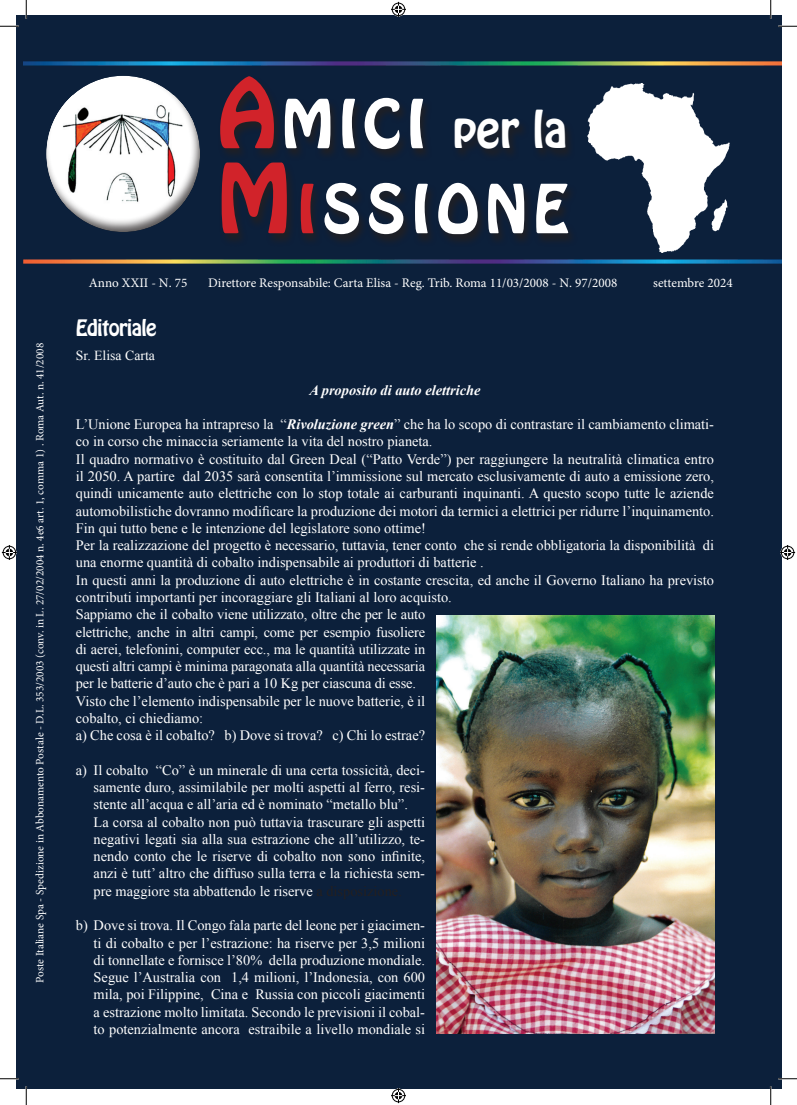
<style>
.page{position:relative;width:797px;height:1105px;background:#fff}
.page>*{position:absolute;margin:0;border:0;box-sizing:border-box;transform-origin:0 0}
.t1{font:59.5px "Hobo Std";letter-spacing:.1em;color:#fff}
.t2{font:45px "Hobo Std";color:#fff}
.t3{font:20px "Hobo Std";letter-spacing:-.03em;color:#fff}
.t4{font:14.38px/17.2px "Times New Roman";color:#fff}
.t5{font:italic 700 14.38px "Times New Roman";color:#fff}
.t6{font:13.75px "Times New Roman";color:#fff}
.t7{font:13.12px "Minion Pro";color:#fff}
.t8{font:11.25px "Minion Pro";color:#fff}
.s1{font-size:85px;color:#d1232a}
.s2{font-size:59.5px}
.s3{color:#d1232a}
.s4{font-weight:700;font-style:italic}
.s5{color:#231f20}
</style>
<div class="page">
<div style="left:16px;top:16px;width:765px;height:1073px;background:#0c203b"></div>
<div style="left:45px;top:73px;width:156px;height:159px;background:#231f20;opacity:.75"></div>
<div style="left:217px;top:76px;width:361px;height:171px;background:#231f20;opacity:.82"></div>
<img style="left:23px;top:62px;width:758px;height:4px">
<img style="left:23px;top:260px;width:758px;height:4px">
<img style="left:588px;top:84px;width:141px;height:169px">
<img style="left:436px;top:615px;width:278px;height:419px">
<svg style="left:0;top:25px;width:19px;height:2px"></svg>
<svg style="left:778px;top:25px;width:19px;height:2px"></svg>
<svg style="left:0;top:1078px;width:19px;height:1px"></svg>
<svg style="left:778px;top:1078px;width:19px;height:1px"></svg>
<svg style="left:25px;top:0;width:2px;height:19px"></svg>
<svg style="left:25px;top:1086px;width:2px;height:19px"></svg>
<svg style="left:770px;top:0;width:1px;height:19px"></svg>
<svg style="left:770px;top:1086px;width:1px;height:19px"></svg>
<svg style="left:391px;top:2px;width:15px;height:15px"></svg>
<svg style="left:391px;top:1088px;width:15px;height:15px"></svg>
<svg style="left:2px;top:545px;width:15px;height:15px"></svg>
<svg style="left:780px;top:545px;width:15px;height:15px"></svg>
<p class="t8" style="left:32px;top:983px;width:641px;rotate:-90deg">Poste Italiane Spa - Spedizione in Abbonamento Postale - D.L. 353/2003 (conv. in L. 27/02/2004 n. 4e6 art. 1, comma 1) . Roma Aut. n. 41/2008</p>
<h2 class="t2" style="left:217px;top:99px;width:351px"><span class="s1">A</span><span class="s2">MICI</span> per la</h2>
<h1 class="t1" style="left:217px;top:168px;width:353px"><span class="s1">M</span><span class="s3">I</span>SSIONE</h1>
<p class="t7" style="left:89px;top:274px;width:100px">Anno XXII - N. 75</p>
<p class="t7" style="left:208px;top:274px;width:410px">Direttore Responsabile: Carta Elisa - Reg. Trib. Roma 11/03/2008 - N. 97/2008</p>
<p class="t7" style="left:653px;top:274px;width:81px">settembre 2024</p>
<h3 class="t3" style="left:76px;top:314px;width:82px">Editoriale</h3>
<p class="t6" style="left:76px;top:346px;width:81px">Sr. Elisa Carta</p>
<p class="t5" style="left:309px;top:380px;width:172px">A proposito di auto elettriche</p>
<p class="t4" style="left:76px;top:415px;width:639px">L’Unione Europea ha intrapreso la “<span class="s4">Rivoluzione green</span>” che ha lo scopo di contrastare il cambiamento climati&shy;co in corso che minaccia seriamente la vita del nostro pianeta.<br>Il quadro normativo è costituito dal Green Deal (“Patto Verde”) per raggiungere la neutralità climatica entro il 2050. A partire dal 2035 sarà consentita l’immissione sul mercato esclusivamente di auto a emissione zero, quindi unicamente auto elettriche con lo stop totale ai carburanti inquinanti. A questo scopo tutte le aziende automobilistiche dovranno modificare la produzione dei motori da termici a elettrici per ridurre l’inquinamento.<br>Fin qui tutto bene e le intenzione del legislatore sono ottime!<br>Per la realizzazione del progetto è necessario, tuttavia, tener conto che si rende obbligatoria la disponibilità di una enorme quantità di cobalto indispensabile ai produttori di batterie .<br>In questi anni la produzione di auto elettriche è in costante crescita, ed anche il Governo Italiano ha previsto contributi importanti per incoraggiare gli Italiani al loro acquisto.<br>Sappiamo che il cobalto viene utilizzato, oltre che per le auto<br>elettriche, anche in altri campi, come per esempio fusoliere<br>di aerei, telefonini, computer ecc., ma le quantità utilizzate in<br>questi altri campi è minima paragonata alla quantità necessaria<br>per le batterie d’auto che è pari a 10 Kg per ciascuna di esse.<br>Visto che l’elemento indispensabile per le nuove batterie, è il<br>cobalto, ci chiediamo:<br>a) Che cosa è il cobalto? b) Dove si trova? c) Chi lo estrae?</p>
<p class="t4" style="left:94px;top:761px;width:333px;text-indent:-18px">a) Il cobalto “Co” è un minerale di una certa tossicità, deci&shy;samente duro, assimilabile per molti aspetti al ferro, resi&shy;stente all’acqua e all’aria ed è nominato “metallo blu”.<br>La corsa al cobalto non può tuttavia trascurare gli aspetti negativi legati sia alla sua estrazione che all’utilizzo, te&shy;nendo conto che le riserve di cobalto non sono infinite, anzi è tutt’ altro che diffuso sulla terra e la richiesta sem&shy;pre maggiore sta abbattendo le riserve <span class="s5">a disposizione.</span></p>
<p class="t4" style="left:94px;top:916px;width:333px;text-align:justify;text-indent:-18px">b) Dove si trova. Il Congo fala parte del leone per i giacimen&shy;ti di cobalto e per l’estrazione: ha riserve per 3,5 milioni di tonnellate e fornisce l’80% della produzione mondiale.<br>Segue l’Australia con 1,4 milioni, l’Indonesia, con 600 mila, poi Filippine, Cina e Russia con piccoli giacimenti a estrazione molto limitata. Secondo le previsioni il cobal&shy;to potenzialmente ancora estraibile a livello mondiale si</p>
</div>
